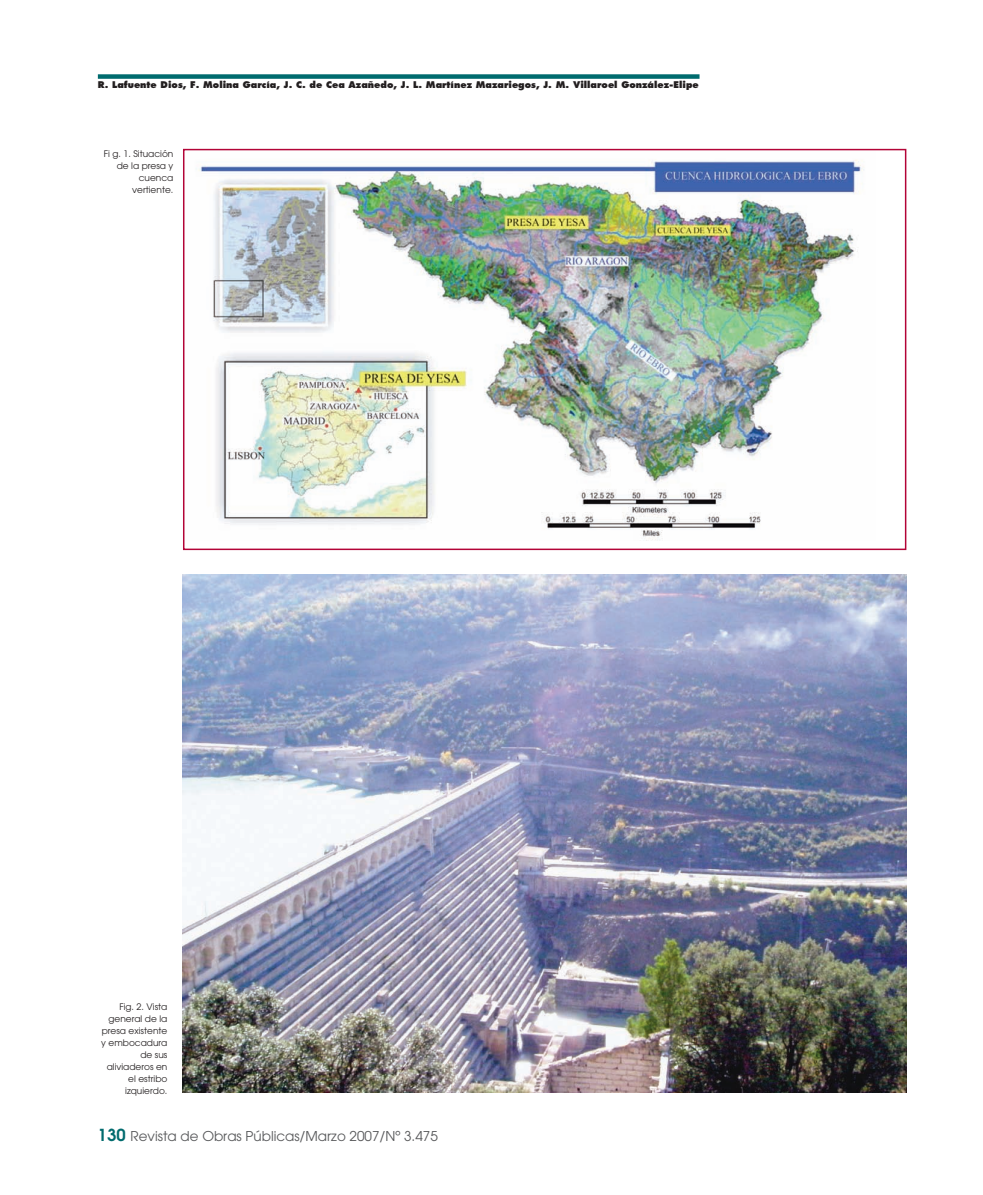
<style>
.page{position:relative;width:983px;height:1195px;background:#fff}
.page>*{position:absolute;margin:0;border:0;box-sizing:border-box;transform-origin:0 0}
.t1{font:13.5px "Avant Garde";color:#57585a}
.t2{font:9px/12px "Avant Garde";color:#231f20;text-align:right}
.t3{font:800 9px "Futura";color:#231f20}
.s1{font-weight:600;font-size:16.5px;color:#006b6e}
</style>
<div class="page">
<div style="left:98px;top:74px;width:601px;height:5px;background:#006b6e"></div>
<img style="left:198px;top:160px;width:666px;height:380px">
<div style="left:183px;top:149px;width:723px;height:401px;border:2px solid #b30437"></div>
<img style="left:183px;top:574px;width:723px;height:518px">
<p class="t3" style="left:98px;top:81px;width:602px">R. Lafuente Dios, F. Molina García, J. C. de Cea Azañedo, J. L. Martínez Mazariegos, J. M. Villaroel González-Elipe</p>
<p class="t2" style="left:104px;top:149px;width:71px">Fi g. 1. Situación de la presa y cuenca vertiente.</p>
<p class="t2" style="left:101px;top:1001px;width:68px">Fig. 2. Vista general de la presa existente y embocadura de sus aliviaderos en el estribo izquierdo.</p>
<h1 class="t1" style="left:98px;top:1130px;width:341px"><span class="s1">130</span> Revista de Obras Públicas/Marzo 2007/Nº 3.475</h1>
</div>
